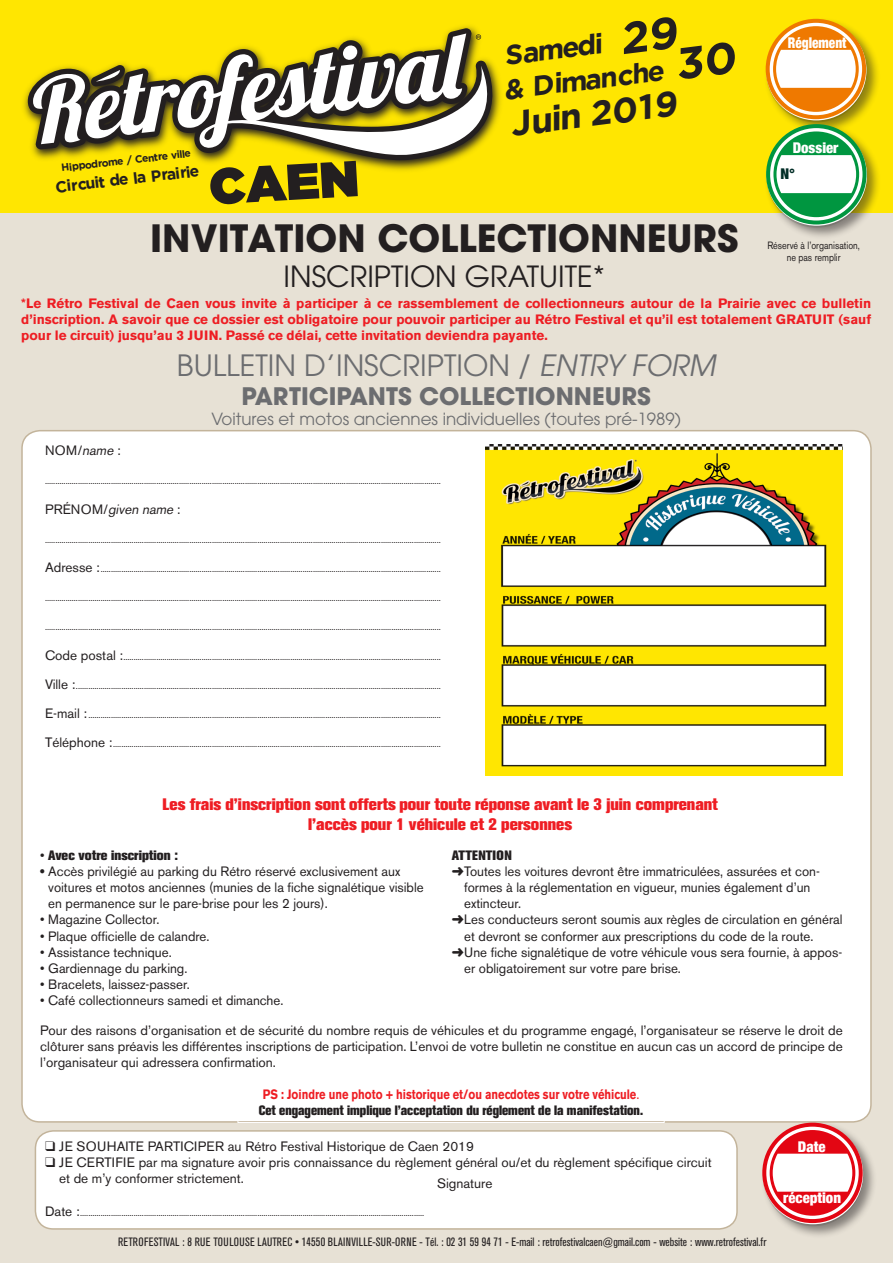
<style>
.page{position:relative;width:893px;height:1263px;background:#e7e1d5}
.page>*{position:absolute;margin:0;border:0;box-sizing:border-box;transform-origin:0 0}
.t1{font:50.55px "Gotham Ultra";color:#231f20}
.t2{font:700 44.1px/32px "Gotham";color:#231f20}
.t3{font:700 37.35px "Avant Garde";color:#231f20}
.t4{font:700 34.65px "Gotham";color:#231f20}
.t5{font:29.25px "Avant Garde";color:#6c6d70}
.t6{font:29.1px "Avant Garde";color:#231f20}
.t7{font:700 27.6px/34.3px "Gotham";color:#231f20}
.t8{font:700 24px "Avant Garde";color:#6c6d70}
.t9{font:16.65px "Avant Garde";color:#6c6d70}
.t10{font:800 16.5px "Akzidenz Grotesk BE";color:#ee1d23}
.t11{font:700 15.75px "Gotham";color:#231f20}
.t12{font:900 condensed 14.85px/25.5px "Helvetica Neue";color:#fff}
.t13{font:900 condensed 14.85px "Helvetica Neue";color:#fff;scale:.9 1}
.t14{font:13.5px/16.2px "Akzidenz Grotesk BE";color:#231f20}
.t15{font:700 13.5px/16.2px "Akzidenz Grotesk BE";color:#ee1d23;text-align:justify}
.t16{font:800 13.5px "Akzidenz Grotesk BE";color:#231f20;scale:.91 1}
.t17{font:700 13.5px "Akzidenz Grotesk BE";color:#ee1d23;scale:.82 1}
.t18{font:800 13.5px "Akzidenz Grotesk BE";color:#231f20}
.t19{font:italic 13.5px "Akzidenz Grotesk BE";color:#231f20}
.t20{font:condensed 12px "Akzidenz Grotesk BE";color:#231f20}
.t21{font:10.5px "Akzidenz Grotesk BE";color:#231f20;scale:.85 1}
.t22{font:700 10.35px "Gotham";color:#231f20}
.t23{font:9px "Akzidenz Grotesk BE";color:#231f20}
.s1{color:#002d26}
.s2{font-style:italic}
.s3{font-style:normal}
.s4{font-size:13.5px}
.s5{font-weight:400}
.s6{font-weight:800}
</style>
<div class="page">
<div style="left:0;top:0;width:893px;height:213px;background:#ffe601"></div>
<div style="left:22px;top:431px;width:849px;height:691px;background:#fff;border-radius:18px"></div>
<div style="left:35px;top:1131px;width:702px;height:98px;background:#fff;border-radius:18px"></div>
<div style="left:35px;top:1130px;width:703px;height:100px;border:2px solid #c3b49b;border-radius:18px"></div>
<div style="left:764px;top:17px;width:117px;height:223px;background:#231f20;opacity:.5"></div>
<div style="left:766px;top:19px;width:100px;height:100px;background:#ef7900;border-radius:50%"></div>
<svg style="left:770px;top:23px;width:92px;height:92px"></svg>
<svg style="left:766px;top:124px;width:100px;height:101px"></svg>
<svg style="left:770px;top:128px;width:92px;height:92px;background:#8dcc95"></svg>
<div style="left:760px;top:1121px;width:117px;height:118px;background:#231f20;opacity:.5"></div>
<div style="left:762px;top:1123px;width:101px;height:100px;background:#e30613;border-radius:50%"></div>
<svg style="left:766px;top:1127px;width:93px;height:92px"></svg>
<img style="left:486px;top:444px;width:357px;height:331px">
<img style="left:23px;top:26px;width:452px;height:145px">
<svg style="left:28px;top:28px;width:451px;height:132px"></svg>
<svg style="left:33px;top:33px;width:468px;height:127px"></svg>
<div style="left:238px;top:1081px;width:427px;height:42px;border:1px solid #fff"></div>
<p class="t22" style="left:61px;top:161px;width:132px;rotate:-6deg">Hippodrome / Centre ville</p>
<p class="t11" style="left:55px;top:177px;width:146px;rotate:-6deg">Circuit de la Prairie</p>
<p class="t1" style="left:208px;top:157px;width:151px;rotate:-3deg">CAEN</p>
<p class="t2" style="left:669px;top:16px;width:62px;text-indent:-52px;rotate:-7deg">29<br>30</p>
<p class="t7" style="left:497px;top:38px;width:162px;rotate:-7deg">Samedi<br>&amp; Dimanche</p>
<p class="t4" style="left:508px;top:104px;width:169px;rotate:-7deg">Juin 2019</p>
<p class="t3" style="left:150px;top:214px;width:590px">INVITATION COLLECTIONNEURS</p>
<p class="t6" style="left:284px;top:259px;width:323px">INSCRIPTION GRATUITE*</p>
<p class="t13" style="left:788px;top:30px;width:67px">Réglement</p>
<p class="t12" style="left:780px;top:134px;width:60px;text-indent:12px">Dossier<br><span class="s1">N°</span></p>
<p class="t21" style="left:767px;top:239px;width:110px">Réservé à l’organisation,</p>
<p class="t21" style="left:787px;top:251px;width:65px">ne pas remplir</p>
<p class="t15" style="left:21px;top:295px;width:851px">*Le Rétro Festival de Caen vous invite à participer à ce rassemblement de collectionneurs autour de la Prairie avec ce bulletin d’inscription. A savoir que ce dossier est obligatoire pour pouvoir participer au Rétro Festival et qu’il est totalement GRATUIT (sauf pour le circuit) jusqu’au 3 JUIN. Passé ce délai, cette invitation deviendra payante.</p>
<p class="t5" style="left:177px;top:349px;width:546px">BULLETIN D’INSCRIPTION / <span class="s2">ENTRY FORM</span></p>
<p class="t8" style="left:241px;top:381px;width:411px">PARTICIPANTS COLLECTIONNEURS</p>
<p class="t9" style="left:211px;top:409px;width:471px">Voitures et motos anciennes individuelles (toutes pré-1989)</p>
<p class="t14" style="left:45px;top:442px;width:77px">NOM/<span class="s2">name</span> :</p>
<p class="t23" style="left:45px;top:476px;width:397px">................................................................................................................................................................................................</p>
<p class="t19" style="left:45px;top:501px;width:137px"><span class="s3">PRÉNOM/</span>given name <span class="s3">:</span></p>
<p class="t23" style="left:45px;top:534px;width:397px">................................................................................................................................................................................................</p>
<p class="t23" style="left:45px;top:563px;width:397px"><span class="s4">Adresse :</span>.....................................................................................................................................................................</p>
<p class="t23" style="left:45px;top:593px;width:397px">................................................................................................................................................................................................</p>
<p class="t23" style="left:45px;top:622px;width:397px">................................................................................................................................................................................................</p>
<p class="t23" style="left:45px;top:651px;width:397px"><span class="s4">Code postal :</span>..........................................................................................................................................................</p>
<p class="t23" style="left:45px;top:680px;width:397px"><span class="s4">Ville :</span>.................................................................................................................................................................................</p>
<p class="t23" style="left:45px;top:709px;width:397px"><span class="s4">E-mail :</span>...........................................................................................................................................................................</p>
<p class="t23" style="left:45px;top:739px;width:397px"><span class="s4">Téléphone :</span>...............................................................................................................................................................</p>
<p class="t10" style="left:163px;top:795px;width:557px">Les frais d’inscription sont offerts pour toute réponse avant le 3 juin comprenant</p>
<p class="t10" style="left:308px;top:815px;width:266px">l’accès pour 1 véhicule et 2 personnes</p>
<p class="t18" style="left:40px;top:847px;width:139px"><span class="s5">•</span> Avec votre inscription :</p>
<p class="t14" style="left:48px;top:863px;width:377px;text-indent:-8px"><span class="s6">•</span> Accès privilégié au parking du Rétro réservé exclusivement aux voitures et motos anciennes (munies de la fiche signalétique visible en permanence sur le pare-brise pour les 2 jours).</p>
<p class="t14" style="left:40px;top:912px;width:121px">• Magazine Collector.</p>
<p class="t14" style="left:40px;top:928px;width:171px">• Plaque officielle de calandre.</p>
<p class="t14" style="left:40px;top:944px;width:133px">• Assistance technique.</p>
<p class="t14" style="left:40px;top:960px;width:149px">• Gardiennage du parking.</p>
<p class="t14" style="left:40px;top:976px;width:151px">• Bracelets, laissez-passer.</p>
<p class="t14" style="left:40px;top:993px;width:245px">• Café collectionneurs samedi et dimanche.</p>
<p class="t18" style="left:452px;top:847px;width:62px">ATTENTION</p>
<p class="t14" style="left:464px;top:863px;width:357px;text-indent:-12px">➜Toutes les voitures devront être immatriculées, assurées et con&shy;formes à la réglementation en vigueur, munies également d’un extincteur.</p>
<p class="t14" style="left:464px;top:912px;width:380px;text-indent:-12px">➜Les conducteurs seront soumis aux règles de circulation en général et devront se conformer aux prescriptions du code de la route.</p>
<p class="t14" style="left:464px;top:944px;width:379px;text-indent:-12px">➜Une fiche signalétique de votre véhicule vous sera fournie, à appos&shy;er obligatoirement sur votre pare brise.</p>
<p class="t14" style="left:40px;top:1022px;width:804px;text-align:justify">Pour des raisons d’organisation et de sécurité du nombre requis de véhicules et du programme engagé, l’organisateur se réserve le droit de clôturer sans préavis les différentes inscriptions de participation. L’envoi de votre bulletin ne constitue en aucun cas un accord de principe de l’organisateur qui adressera confirmation.</p>
<p class="t17" style="left:263px;top:1086px;width:461px">PS : Joindre une photo + historique et/ou anecdotes sur votre véhicule<span class="s5">.</span></p>
<p class="t16" style="left:259px;top:1103px;width:424px">Cet engagement implique l’acceptation du réglement de la manifestation.</p>
<p class="t14" style="left:45px;top:1138px;width:430px">❑ JE SOUHAITE PARTICIPER au Rétro Festival Historique de Caen 2019</p>
<p class="t14" style="left:59px;top:1154px;width:654px;text-indent:-14px">❑ JE CERTIFIE par ma signature avoir pris connaissance du règlement général ou/et du règlement spécifique circuit et de m’y conformer strictement.</p>
<p class="t23" style="left:45px;top:1207px;width:381px"><span class="s4">Date :</span>.......................................................................................................................................................................</p>
<p class="t14" style="left:437px;top:1175px;width:57px">Signature</p>
<p class="t20" style="left:118px;top:1235px;width:650px">RETROFESTIVAL : 8 RUE TOULOUSE LAUTREC • 14550 BLAINVILLE-SUR-ORNE - Tél. : 02 31 59 94 71 - E-mail : retrofestivalcaen@gmail.com - website : www.retrofestival.fr</p>
<p class="t12" style="left:798px;top:1133px;width:29px">Date</p>
<p class="t12" style="left:783px;top:1184px;width:59px">réception</p>
</div>
